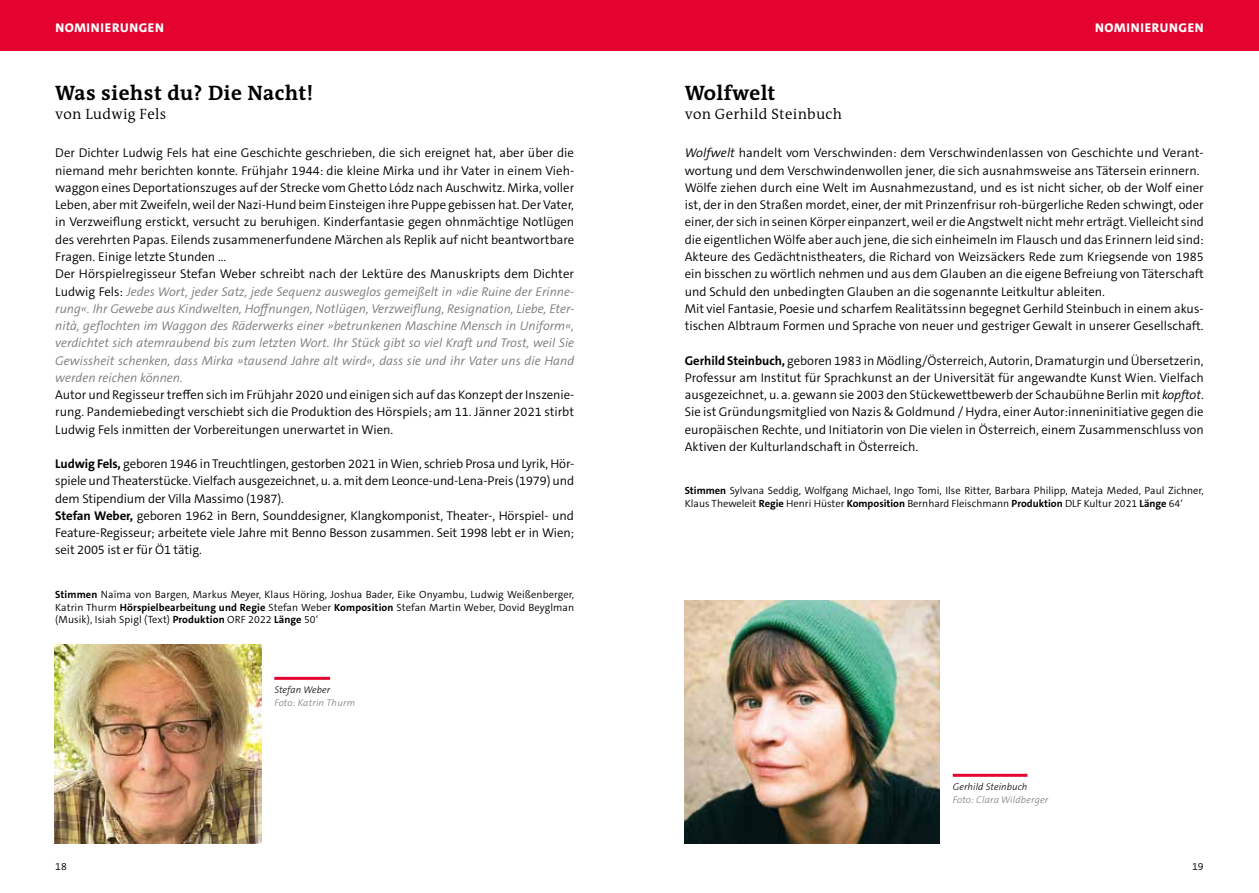
<style>
.page{position:relative;width:1259px;height:893px;background:#fff}
.page>*{position:absolute;margin:0;border:0;box-sizing:border-box;transform-origin:0 0}
.t1{font:700 21px "The Antiqua B7";letter-spacing:.02em;color:#000}
.t2{font:300 15px "The Antiqua B4";letter-spacing:.02em;color:#000}
.t3{font:300 12.75px/17.2px "The Sans C5";color:#000}
.t4{font:800 12.75px "The Sans C5";letter-spacing:.05em;color:#fff}
.t5{font:300 10.5px/12.8px "The Sans C5";color:#000;text-align:justify}
.t6{font:italic 300 9.75px "The Sans C5";letter-spacing:.02em;color:#7c7b7b}
.t7{font:italic 300 9.75px "The Sans C5";letter-spacing:.01em;color:#000}
.s1{font-style:italic;color:#7c7b7b}
.s2{font-weight:700}
.s3{font-style:italic}
</style>
<div class="page">
<div style="left:0;top:0;width:1259px;height:51px;background:#e4032e"></div>
<img style="left:685px;top:601px;width:255px;height:242px">
<img style="left:54px;top:644px;width:207px;height:199px">
<hr style="left:274px;top:677px;width:56px;height:3px;background:#e4032e">
<hr style="left:952px;top:774px;width:75px;height:3px;background:#e4032e">
<p class="t4" style="left:55px;top:20px;width:110px">NOMINIERUNGEN</p>
<p class="t4" style="left:1095px;top:20px;width:110px">NOMINIERUNGEN</p>
<h1 class="t1" style="left:55px;top:82px;width:259px">Was siehst du? Die Nacht!</h1>
<p class="t2" style="left:55px;top:106px;width:113px">von Ludwig Fels</p>
<p class="t3" style="left:55px;top:145px;width:520px">Der Dichter Ludwig Fels hat eine Geschichte geschrieben, die sich ereignet hat, aber über die niemand mehr berichten konnte. Frühjahr 1944: die kleine Mirka und ihr Vater in einem Vieh&shy;waggon eines Deportationszuges auf der Strecke vom Ghetto Lódz nach Auschwitz. Mirka, voller Leben, aber mit Zweifeln, weil der Nazi-Hund beim Einsteigen ihre Puppe gebissen hat. Der Vater, in Verzweiflung erstickt, versucht zu beruhigen. Kinderfantasie gegen ohnmächtige Notlügen des verehrten Papas. Eilends zusammenerfundene Märchen als Replik auf nicht beantwortbare Fragen. Einige letzte Stunden …<br>Der Hörspielregisseur Stefan Weber schreibt nach der Lektüre des Manuskripts dem Dichter Ludwig Fels: <span class="s1">Jedes Wort, jeder Satz, jede Sequenz ausweglos gemeißelt in »die Ruine der Erinne&shy;rung«. Ihr Gewebe aus Kindwelten, Hoffnungen, Notlügen, Verzweiflung, Resignation, Liebe, Eter&shy;nità, geflochten im Waggon des Räderwerks einer »betrunkenen Maschine Mensch in Uniform«, verdichtet sich atemraubend bis zum letzten Wort. Ihr Stück gibt so viel Kraft und Trost, weil Sie Gewissheit schenken, dass Mirka »tausend Jahre alt wird«, dass sie und ihr Vater uns die Hand werden reichen können.</span></p>
<p class="t3" style="left:55px;top:386px;width:520px;text-align:justify">Autor und Regisseur treffen sich im Frühjahr 2020 und einigen sich auf das Konzept der Inszenie&shy;rung. Pandemiebedingt verschiebt sich die Produktion des Hörspiels; am 11. Jänner 2021 stirbt Ludwig Fels inmitten der Vorbereitungen unerwartet in Wien.</p>
<p class="t3" style="left:55px;top:455px;width:520px"><span class="s2">Ludwig Fels,</span> geboren 1946 in Treuchtlingen, gestorben 2021 in Wien, schrieb Prosa und Lyrik, Hör&shy;spiele und Theaterstücke. Vielfach ausgezeichnet, u. a. mit dem Leonce-und-Lena-Preis (1979) und dem Stipendium der Villa Massimo (1987).<br><span class="s2">Stefan Weber,</span> geboren 1962 in Bern, Sounddesigner, Klangkomponist, Theater-, Hörspiel- und Feature-Regisseur; arbeitete viele Jahre mit Benno Besson zusammen. Seit 1998 lebt er in Wien; seit 2005 ist er für Ö1 tätig.</p>
<p class="t5" style="left:55px;top:588px;width:520px"><span class="s2">Stimmen</span> Naïma von Bargen, Markus Meyer, Klaus Höring, Joshua Bader, Eike Onyambu, Ludwig Weißenberger, Katrin Thurm <span class="s2">Hörspielbearbeitung und Regie</span> Stefan Weber <span class="s2">Komposition</span> Stefan Martin Weber, Dovid Beyglman (Musik), Isiah Spigl (Text) <span class="s2">Produktion</span> ORF 2022 <span class="s2">Länge</span> 50‘</p>
<p class="t7" style="left:274px;top:683px;width:57px">Stefan Weber</p>
<p class="t6" style="left:274px;top:696px;width:82px">Foto: Katrin Thurm</p>
<h1 class="t1" style="left:685px;top:82px;width:92px">Wolfwelt</h1>
<p class="t2" style="left:685px;top:106px;width:159px">von Gerhild Steinbuch</p>
<p class="t3" style="left:685px;top:145px;width:521px"><span class="s3">Wolfwelt</span> handelt vom Verschwinden: dem Verschwindenlassen von Geschichte und Verant&shy;wortung und dem Verschwindenwollen jener, die sich ausnahmsweise ans Tätersein erinnern.<br>Wölfe ziehen durch eine Welt im Ausnahmezustand, und es ist nicht sicher, ob der Wolf einer ist, der in den Straßen mordet, einer, der mit Prinzenfrisur roh-bürgerliche Reden schwingt, oder einer, der sich in seinen Körper einpanzert, weil er die Angstwelt nicht mehr erträgt. Vielleicht sind die eigentlichen Wölfe aber auch jene, die sich einheimeln im Flausch und das Erinnern leid sind:<br>Akteure des Gedächtnistheaters, die Richard von Weizsäckers Rede zum Kriegsende von 1985 ein bisschen zu wörtlich nehmen und aus dem Glauben an die eigene Befreiung von Täterschaft und Schuld den unbedingten Glauben an die sogenannte Leitkultur ableiten.<br>Mit viel Fantasie, Poesie und scharfem Realitätssinn begegnet Gerhild Steinbuch in einem akus&shy;tischen Albtraum Formen und Sprache von neuer und gestriger Gewalt in unserer Gesellschaft.</p>
<p class="t3" style="left:685px;top:352px;width:520px;text-align:justify"><span class="s2">Gerhild Steinbuch,</span> geboren 1983 in Mödling/Österreich, Autorin, Dramaturgin und Übersetzerin, Professur am Institut für Sprachkunst an der Universität für angewandte Kunst Wien. Vielfach ausgezeichnet, u. a. gewann sie 2003 den Stückewettbewerb der Schaubühne Berlin mit <span class="s3">kopftot</span>.<br>Sie ist Gründungsmitglied von Nazis &amp; Goldmund / Hydra, einer Autor:inneninitiative gegen die europäischen Rechte, und Initiatorin von Die vielen in Österreich, einem Zusammenschluss von Aktiven der Kulturlandschaft in Österreich.</p>
<p class="t5" style="left:685px;top:484px;width:520px"><span class="s2">Stimmen</span> Sylvana Seddig, Wolfgang Michael, Ingo Tomi, Ilse Ritter, Barbara Philipp, Mateja Meded, Paul Zichner,<br>Klaus Theweleit <span class="s2">Regie</span> Henri Hüster <span class="s2">Komposition</span> Bernhard Fleischmann <span class="s2">Produktion</span> DLF Kultur 2021 <span class="s2">Länge</span> 64‘</p>
<p class="t7" style="left:952px;top:780px;width:76px">Gerhild Steinbuch</p>
<p class="t6" style="left:952px;top:793px;width:97px">Foto: Clara Wildberger</p>
<p class="t5" style="left:55px;top:860px;width:13px">18</p>
<p class="t5" style="left:1192px;top:860px;width:13px">19</p>
</div>
